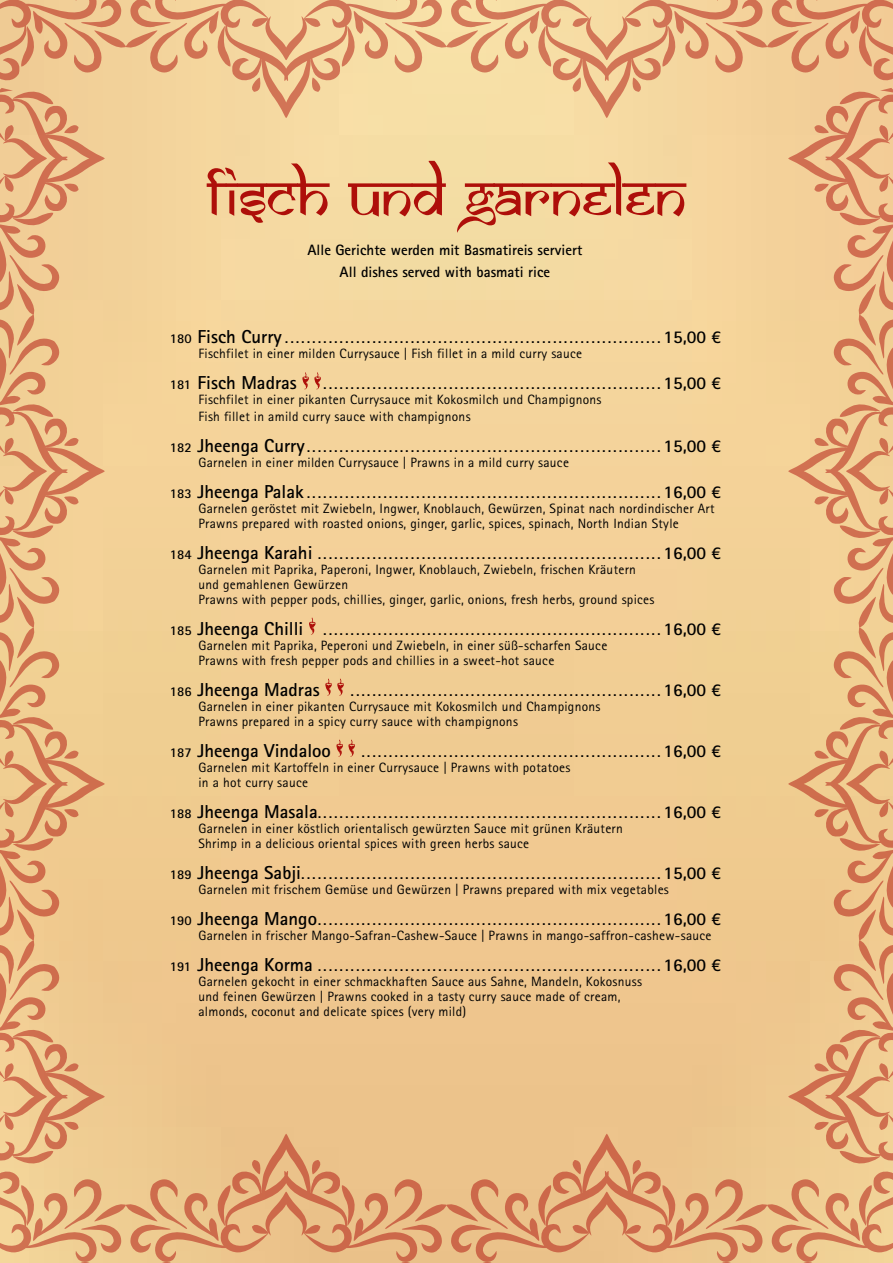
<style>
.page{position:relative;width:893px;height:1263px;background:#fff}
.page>*{position:absolute;margin:0;border:0;box-sizing:border-box;transform-origin:0 0}
.t1{font:60px "Samarkan Normal";color:#ae0f0a}
.t2{font:700 18.75px "Rotis Sans Serif";color:#000}
.t3{font:18px "Rotis Sans Serif";color:#000}
.t4{font:700 15px/22.5px "Rotis Sans Serif";color:#000;text-align:center}
.t5{font:13.5px/15px "Rotis Sans Serif";letter-spacing:.02em;color:#000}
.s1{font-weight:700;font-size:13.5px}
.s2{font-weight:700;font-size:18.75px}
.s3{font-weight:700}
.s4{font-size:13.5px}
</style>
<div class="page">
<img style="left:105px;top:118px;width:683px;height:1015px">
<svg style="left:0;top:0;width:893px;height:118px;background:#ecc08d"></svg>
<svg style="left:0;top:1133px;width:893px;height:130px;background:#e6b37f"></svg>
<svg style="left:0;top:87px;width:105px;height:1078px;background:#e9b984"></svg>
<svg style="left:788px;top:87px;width:105px;height:1078px;background:#eaba85"></svg>
<svg style="left:302px;top:372px;width:19px;height:17px"></svg>
<svg style="left:309px;top:618px;width:6px;height:17px"></svg>
<svg style="left:325px;top:679px;width:19px;height:17px"></svg>
<svg style="left:336px;top:740px;width:19px;height:17px"></svg>
<h1 class="t1" style="left:207px;top:161px;width:480px">fisch und garnelen</h1>
<p class="t4" style="left:307px;top:238px;width:276px">Alle Gerichte werden mit Basmatireis serviert<br>All dishes served with basmati rice</p>
<h3 class="t3" style="left:170px;top:327px;width:553px"><span class="s1">180</span> <span class="s2">Fisch Curry</span>.....................................................................<span class="s3">15,00 €</span></h3>
<p class="t5" style="left:198px;top:346px;width:385px">Fischfilet in einer milden Currysauce | Fish fillet in a mild curry sauce</p>
<h2 class="t2" style="left:170px;top:371px;width:128px"><span class="s4">181</span> Fisch Madras</h2>
<h3 class="t3" style="left:323px;top:373px;width:399px">..............................................................<span class="s3">15,00 €</span></h3>
<p class="t5" style="left:198px;top:392px;width:405px;line-height:16.2px">Fischfilet in einer pikanten Currysauce mit Kokosmilch und Champignons<br>Fish fillet in amild curry sauce with champignons</p>
<h3 class="t3" style="left:170px;top:435px;width:553px"><span class="s1">182</span> <span class="s2">Jheenga Curry</span>.................................................................<span class="s3">15,00 €</span></h3>
<p class="t5" style="left:198px;top:454px;width:372px">Garnelen in einer milden Currysauce | Prawns in a mild curry sauce</p>
<h3 class="t3" style="left:170px;top:481px;width:553px"><span class="s1">183</span> <span class="s2">Jheenga Palak</span>.................................................................<span class="s3">16,00 €</span></h3>
<p class="t5" style="left:198px;top:500px;width:518px">Garnelen geröstet mit Zwiebeln, Ingwer, Knoblauch, Gewürzen, Spinat nach nordindischer Art<br>Prawns prepared with roasted onions, ginger, garlic, spices, spinach, North Indian Style</p>
<h3 class="t3" style="left:170px;top:542px;width:553px"><span class="s1">184</span> <span class="s2">Jheenga Karahi</span> ...............................................................<span class="s3">16,00 €</span></h3>
<p class="t5" style="left:198px;top:561px;width:458px">Garnelen mit Paprika, Paperoni, Ingwer, Knoblauch, Zwiebeln, frischen Kräutern und gemahlenen Gewürzen<br>Prawns with pepper pods, chillies, ginger, garlic, onions, fresh herbs, ground spices</p>
<h3 class="t3" style="left:170px;top:618px;width:553px"><span class="s1">185</span> <span class="s2">Jheenga Chilli</span> ..............................................................<span class="s3">16,00 €</span></h3>
<p class="t5" style="left:198px;top:637px;width:410px">Garnelen mit Paprika, Peperoni und Zwiebeln, in einer süß-scharfen Sauce<br>Prawns with fresh pepper pods and chillies in a sweet-hot sauce</p>
<h2 class="t2" style="left:170px;top:677px;width:151px"><span class="s4">186</span> Jheenga Madras</h2>
<h3 class="t3" style="left:351px;top:679px;width:372px">.........................................................<span class="s3">16,00 €</span></h3>
<p class="t5" style="left:198px;top:698px;width:404px">Garnelen in einer pikanten Currysauce mit Kokosmilch und Champignons<br>Prawns prepared in a spicy curry sauce with champignons</p>
<h2 class="t2" style="left:170px;top:738px;width:162px"><span class="s4">187</span> Jheenga Vindaloo</h2>
<h3 class="t3" style="left:361px;top:740px;width:361px">.......................................................<span class="s3">16,00 €</span></h3>
<p class="t5" style="left:198px;top:759px;width:373px">Garnelen mit Kartoffeln in einer Currysauce | Prawns with potatoes in a hot curry sauce</p>
<h3 class="t3" style="left:170px;top:801px;width:553px"><span class="s1">188</span> <span class="s2">Jheenga Masala</span>...............................................................<span class="s3">16,00 €</span></h3>
<p class="t5" style="left:198px;top:820px;width:426px">Garnelen in einer köstlich orientalisch gewürzten Sauce mit grünen Kräutern<br>Shrimp in a delicious oriental spices with green herbs sauce</p>
<h3 class="t3" style="left:170px;top:862px;width:553px"><span class="s1">189</span> <span class="s2">Jheenga Sabji</span>..................................................................<span class="s3">15,00 €</span></h3>
<p class="t5" style="left:198px;top:881px;width:472px">Garnelen mit frischem Gemüse und Gewürzen | Prawns prepared with mix vegetables</p>
<h3 class="t3" style="left:170px;top:908px;width:553px"><span class="s1">190</span> <span class="s2">Jheenga Mango</span>...............................................................<span class="s3">16,00 €</span></h3>
<p class="t5" style="left:198px;top:927px;width:515px">Garnelen in frischer Mango-Safran-Cashew-Sauce | Prawns in mango-saffron-cashew-sauce</p>
<h3 class="t3" style="left:170px;top:954px;width:553px"><span class="s1">191</span> <span class="s2">Jheenga Korma</span> ...............................................................<span class="s3">16,00 €</span></h3>
<p class="t5" style="left:198px;top:973px;width:445px">Garnelen gekocht in einer schmackhaften Sauce aus Sahne, Mandeln, Kokosnuss und feinen Gewürzen | Prawns cooked in a tasty curry sauce made of cream, almonds, coconut and delicate spices (very mild)</p>
</div>
